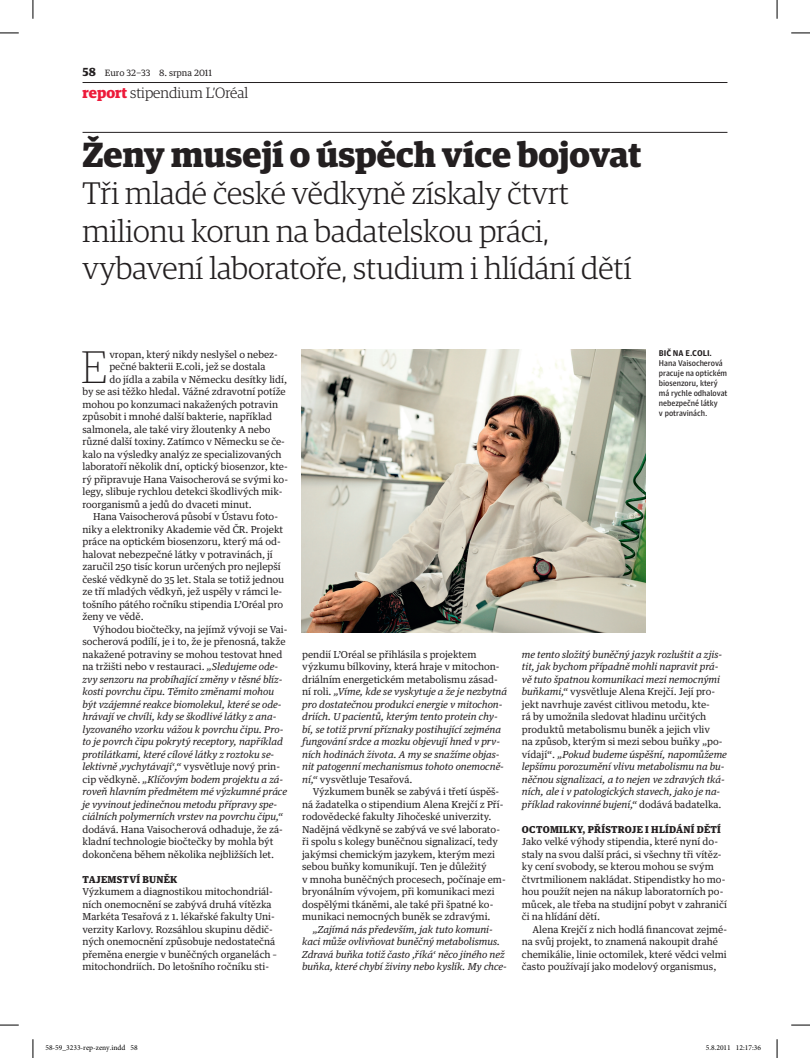
<style>
.page{position:relative;width:810px;height:1058px;background:#fff}
.page>*{position:absolute;margin:0;border:0;box-sizing:border-box;transform-origin:0 0}
.t1{font:100 45.75px "Guardian Egyp";color:#231f20}
.t2{font:700 35px "Guardian Egyp";color:#231f20}
.t3{font:300 31.25px/37.5px "Guardian Egyp";color:#231f20}
.t4{font:300 15px "Guardian Egyp";color:#231f20}
.t5{font:9.62px/12.5px "Guardian Text Egyp";letter-spacing:-.005em;color:#231f20}
.t6{font:italic 9.62px/12.5px "Guardian Text Egyp";letter-spacing:-.005em;color:#231f20}
.t7{font:900 9.62px "Guardian Text Egyp";letter-spacing:.025em;color:#231f20}
.t8{font:8.75px "Guardian Text Egyp";letter-spacing:-.005em;color:#231f20}
.t9{font:8.38px/10px "Guardian Agate Sans 4";letter-spacing:-.005em;color:#231f20}
.t10{font:7.5px "Minion Pro";color:#000}
.s1{font-weight:900;font-size:11.25px}
.s2{font-weight:700;color:#ed1a3a}
.s3{font-style:italic}
.s4{font-style:normal}
.s5{font-weight:900}
.s6{font-weight:700}
</style>
<div class="page">
<img style="left:302px;top:349px;width:343px;height:284px">
<hr style="left:83px;top:82px;width:644px;height:1px;background:#231f20">
<hr style="left:83px;top:132px;width:644px;height:1px;background:#231f20">
<svg style="left:0;top:32px;width:19px;height:2px"></svg>
<svg style="left:791px;top:32px;width:19px;height:2px"></svg>
<svg style="left:0;top:1024px;width:19px;height:2px"></svg>
<svg style="left:791px;top:1024px;width:19px;height:2px"></svg>
<svg style="left:32px;top:0;width:2px;height:19px"></svg>
<svg style="left:32px;top:1039px;width:2px;height:19px"></svg>
<svg style="left:776px;top:0;width:2px;height:19px"></svg>
<svg style="left:776px;top:1039px;width:2px;height:19px"></svg>
<p class="t8" style="left:83px;top:65px;width:131px"><span class="s1">58</span> Euro 32−33 8. srpna 2011</p>
<p class="t4" style="left:83px;top:83px;width:167px"><span class="s2">report</span> stipendium L’Oréal</p>
<p class="t2" style="left:83px;top:128px;width:561px">Ženy musejí o úspěch více bojovat</p>
<p class="t3" style="left:83px;top:173px;width:550px">Tři mladé české vědkyně získaly čtvrt milionu korun na badatelskou práci, vybavení laboratoře, studium i hlídání dětí</p>
<p class="t1" style="left:81px;top:338px;width:27px">E</p>
<p class="t5" style="left:109px;top:347px;width:170px">vropan, který nikdy neslyšel o nebez-</p>
<p class="t5" style="left:109px;top:359px;width:158px">pečné bakterii E.coli, jež se dostala</p>
<p class="t5" style="left:109px;top:372px;width:179px">do jídla a zabila v Německu desítky lidí,</p>
<p class="t5" style="left:83px;top:384px;width:205px">by se asi těžko hledal. Vážné zdravotní potíže</p>
<p class="t5" style="left:83px;top:397px;width:197px">mohou po konzumaci nakažených potravin</p>
<p class="t5" style="left:83px;top:409px;width:191px">způsobit i mnohé další bakterie, například</p>
<p class="t5" style="left:83px;top:422px;width:189px">salmonela, ale také viry žloutenky A nebo</p>
<p class="t5" style="left:83px;top:434px;width:204px">různé další toxiny. Zatímco v Německu se če-</p>
<p class="t5" style="left:83px;top:447px;width:201px">kalo na výsledky analýz ze specializovaných</p>
<p class="t5" style="left:83px;top:459px;width:207px">laboratoří několik dní, optický biosenzor, kte-</p>
<p class="t5" style="left:83px;top:472px;width:207px">rý připravuje Hana Vaisocherová se svými ko-</p>
<p class="t5" style="left:83px;top:484px;width:201px">legy, slibuje rychlou detekci škodlivých mik-</p>
<p class="t5" style="left:83px;top:497px;width:171px">roorganismů a jedů do dvaceti minut.</p>
<p class="t5" style="left:93px;top:509px;width:187px">Hana Vaisocherová působí v Ústavu foto-</p>
<p class="t5" style="left:83px;top:522px;width:202px">niky a elektroniky Akademie věd ČR. Projekt</p>
<p class="t5" style="left:83px;top:534px;width:200px">práce na optickém biosenzoru, který má od-</p>
<p class="t5" style="left:83px;top:547px;width:192px">halovat nebezpečné látky v potravinách, jí</p>
<p class="t5" style="left:83px;top:559px;width:200px">zaručil 250 tisíc korun určených pro nejlepší</p>
<p class="t5" style="left:83px;top:572px;width:203px">české vědkyně do 35 let. Stala se totiž jednou</p>
<p class="t5" style="left:83px;top:584px;width:201px">ze tří mladých vědkyň, jež uspěly v rámci le-</p>
<p class="t5" style="left:83px;top:597px;width:202px">tošního pátého ročníku stipendia L’Oréal pro</p>
<p class="t5" style="left:83px;top:609px;width:63px">ženy ve vědě.</p>
<p class="t5" style="left:93px;top:622px;width:196px">Výhodou biočtečky, na jejímž vývoji se Vai-</p>
<p class="t5" style="left:83px;top:634px;width:205px">socherová podílí, je i to, že je přenosná, takže</p>
<p class="t5" style="left:83px;top:647px;width:201px">nakažené potraviny se mohou testovat hned</p>
<p class="t5" style="left:83px;top:659px;width:197px">na tržišti nebo v restauraci. <span class="s3">„Sledujeme ode-</span></p>
<p class="t6" style="left:83px;top:672px;width:201px">zvy senzoru na probíhající změny v těsné blíz-</p>
<p class="t6" style="left:83px;top:684px;width:193px">kosti povrchu čipu. Těmito změnami mohou</p>
<p class="t6" style="left:83px;top:697px;width:201px">být vzájemné reakce biomolekul, které se ode-</p>
<p class="t6" style="left:83px;top:709px;width:195px">hrávají ve chvíli, kdy se škodlivé látky z ana-</p>
<p class="t6" style="left:83px;top:722px;width:203px">lyzovaného vzorku vážou k povrchu čipu. Pro-</p>
<p class="t6" style="left:83px;top:734px;width:202px">to je povrch čipu pokrytý receptory, například</p>
<p class="t6" style="left:83px;top:747px;width:193px">protilátkami, které cílové látky z roztoku se-</p>
<p class="t6" style="left:83px;top:759px;width:199px">lektivně ‚vychytávají‘,“ <span class="s4">vysvětluje nový prin-</span></p>
<p class="t6" style="left:83px;top:772px;width:202px"><span class="s4">cip vědkyně.</span> „Klíčovým bodem projektu a zá-</p>
<p class="t6" style="left:83px;top:784px;width:206px">roveň hlavním předmětem mé výzkumné práce</p>
<p class="t6" style="left:83px;top:797px;width:196px">je vyvinout jedinečnou metodu přípravy spe-</p>
<p class="t6" style="left:83px;top:809px;width:202px">ciálních polymerních vrstev na povrchu čipu,“</p>
<p class="t5" style="left:83px;top:822px;width:202px">dodává. Hana Vaisocherová odhaduje, že zá-</p>
<p class="t5" style="left:83px;top:834px;width:192px">kladní technologie biočtečky by mohla být</p>
<p class="t5" style="left:83px;top:847px;width:193px">dokončena během několika nejbližších let.</p>
<p class="t5" style="left:83px;top:872px;width:196px"><span class="s5">TAJEMSTVÍ BUNĚK<br></span>Výzkumem a diagnostikou mitochondriál&shy;ních onemocnění se zabývá druhá vítězka Markéta Tesařová z 1. lékařské fakulty Uni&shy;verzity Karlovy. Rozsáhlou skupinu dědič&shy;ných onemocnění způsobuje nedostatečná přeměna energie v buněčných organelách – mitochondriích. Do letošního ročníku sti-</p>
<p class="t5" style="left:302px;top:647px;width:176px">pendií L’Oréal se přihlásila s projektem</p>
<p class="t5" style="left:302px;top:659px;width:199px">výzkumu bílkoviny, která hraje v mitochon-</p>
<p class="t5" style="left:302px;top:672px;width:197px">driálním energetickém metabolismu zásad-</p>
<p class="t6" style="left:302px;top:684px;width:206px"><span class="s4">ní roli.</span> „Víme, kde se vyskytuje a že je nezbytná</p>
<p class="t6" style="left:302px;top:697px;width:202px">pro dostatečnou produkci energie v mitochon-</p>
<p class="t6" style="left:302px;top:709px;width:197px">driích. U pacientů, kterým tento protein chy-</p>
<p class="t6" style="left:302px;top:722px;width:200px">bí, se totiž první příznaky postihující zejména</p>
<p class="t6" style="left:302px;top:735px;width:199px">fungování srdce a mozku objevují hned v prv-</p>
<p class="t6" style="left:302px;top:747px;width:199px">ních hodinách života. A my se snažíme objas-</p>
<p class="t6" style="left:302px;top:760px;width:203px">nit patogenní mechanismus tohoto onemocně-</p>
<p class="t5" style="left:302px;top:772px;width:112px"><span class="s3">ní,“</span> vysvětluje Tesařová.</p>
<p class="t5" style="left:313px;top:785px;width:188px">Výzkumem buněk se zabývá i třetí úspěš-</p>
<p class="t5" style="left:302px;top:797px;width:203px">ná žadatelka o stipendium Alena Krejčí z Pří-</p>
<p class="t5" style="left:302px;top:810px;width:191px">rodovědecké fakulty Jihočeské univerzity.</p>
<p class="t5" style="left:302px;top:822px;width:199px">Nadějná vědkyně se zabývá ve své laborato-</p>
<p class="t5" style="left:302px;top:835px;width:197px">ři spolu s kolegy buněčnou signalizací, tedy</p>
<p class="t5" style="left:302px;top:847px;width:194px">jakýmsi chemickým jazykem, kterým mezi</p>
<p class="t5" style="left:302px;top:860px;width:186px">sebou buňky komunikují. Ten je důležitý</p>
<p class="t5" style="left:302px;top:872px;width:205px">v mnoha buněčných procesech, počínaje em-</p>
<p class="t5" style="left:302px;top:885px;width:194px">bryonálním vývojem, při komunikaci mezi</p>
<p class="t5" style="left:302px;top:897px;width:193px">dospělými tkáněmi, ale také při špatné ko-</p>
<p class="t5" style="left:302px;top:910px;width:190px">munikaci nemocných buněk se zdravými.</p>
<p class="t6" style="left:313px;top:922px;width:182px">„Zajímá nás především, jak tuto komuni-</p>
<p class="t6" style="left:302px;top:935px;width:199px">kaci může ovlivňovat buněčný metabolismus.</p>
<p class="t6" style="left:302px;top:947px;width:204px">Zdravá buňka totiž často ,říká‘ něco jiného než</p>
<p class="t6" style="left:302px;top:960px;width:206px">buňka, které chybí živiny nebo kyslík. My chce-</p>
<p class="t9" style="left:659px;top:348px;width:70px"><span class="s6">Bič na E.COLI.<br></span>Hana Vaisocherová pracuje na optickém biosenzoru, který má rychle odhalovat nebezpečné látky<br>v potravinách.</p>
<p class="t6" style="left:522px;top:647px;width:206px">me tento složitý buněčný jazyk rozluštit a zjis&shy;tit, jak bychom případně mohli napravit prá&shy;vě tuto špatnou komunikaci mezi nemocnými buňkami,“ <span class="s4">vysvětluje Alena Krejčí. Její pro&shy;jekt navrhuje zavést citlivou metodu, kte-<br>rá by umožnila sledovat hladinu určitých produktů metabolismu buněk a jejich vliv<br>na způsob, kterým si mezi sebou buňky „po&shy;vídají“.</span> „Pokud budeme úspěšní, napomůžeme lepšímu porozumění vlivu metabolismu na bu&shy;něčnou signalizaci, a to nejen ve zdravých tká&shy;ních, ale i v patologických stavech, jako je na&shy;příklad rakovinné bujení,“ <span class="s4">dodává badatelka.</span></p>
<p class="t7" style="left:522px;top:821px;width:200px">OCTOMILKY, PŘÍSTROJE I HLÍDÁNÍ DĚTÍ</p>
<p class="t5" style="left:522px;top:835px;width:198px">Jako velké výhody stipendia, které nyní do-</p>
<p class="t5" style="left:522px;top:847px;width:201px">staly na svou další práci, si všechny tři vítěz-</p>
<p class="t5" style="left:522px;top:860px;width:193px">ky cení svobody, se kterou mohou se svým</p>
<p class="t5" style="left:522px;top:872px;width:205px">čtvrtmilionem nakládat. Stipendistky ho mo-</p>
<p class="t5" style="left:522px;top:885px;width:203px">hou použít nejen na nákup laboratorních po-</p>
<p class="t5" style="left:522px;top:897px;width:207px">můcek, ale třeba na studijní pobyt v zahraničí</p>
<p class="t5" style="left:522px;top:910px;width:80px">či na hlídání dětí.</p>
<p class="t5" style="left:533px;top:922px;width:196px">Alena Krejčí z nich hodlá financovat zejmé-</p>
<p class="t5" style="left:522px;top:935px;width:198px">na svůj projekt, to znamená nakoupit drahé</p>
<p class="t5" style="left:522px;top:947px;width:206px">chemikálie, linie octomilek, které vědci velmi</p>
<p class="t5" style="left:522px;top:960px;width:196px">často používají jako modelový organismus,</p>
<p class="t10" style="left:45px;top:1043px;width:94px">58-59_3233-rep-zeny.indd 58</p>
<p class="t10" style="left:706px;top:1043px;width:57px">5.8.2011 12:17:36</p>
</div>
